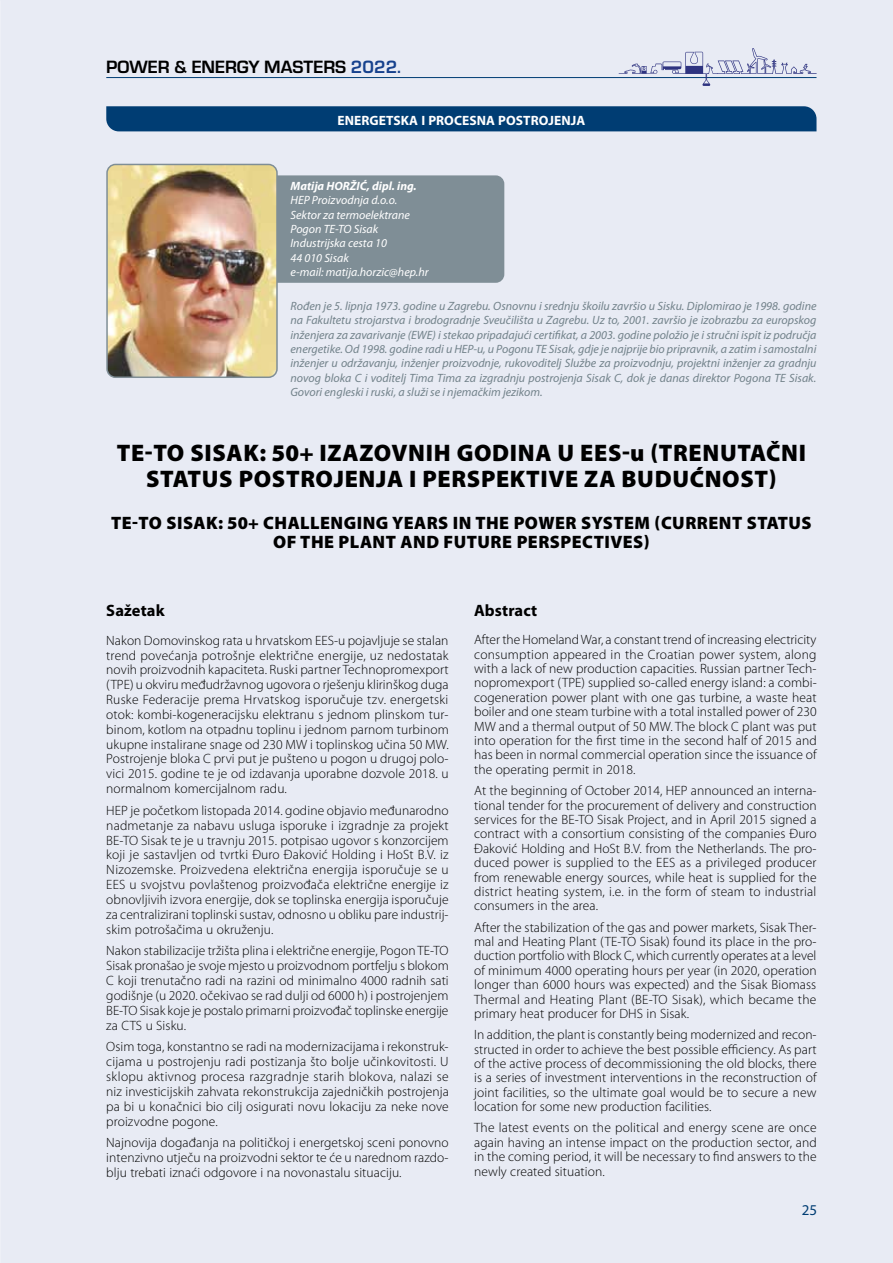
<style>
.page{position:relative;width:893px;height:1263px;background:#e8ebf4}
.page>*{position:absolute;margin:0;border:0;box-sizing:border-box;transform-origin:0 0}
.t1{font:900 24px/26.4px "Myriad Pro";letter-spacing:.025em;color:#000;text-align:center}
.t2{font:700 18.45px "Eurostile TOT";color:#000}
.t3{font:900 18px/19.8px "Myriad Pro";letter-spacing:.025em;color:#000;text-align:center}
.t4{font:700 16.5px "Myriad Pro";letter-spacing:.005em;color:#000}
.t5{font:15px "Myriad Pro";color:#003d73}
.t6{font:300 13.5px/14.4px "Myriad Pro";letter-spacing:.005em;color:#000;text-align:justify}
.t7{font:700 13.5px "Myriad Pro";letter-spacing:.005em;color:#fff}
.t8{font:italic 12px/14.4px "Myriad Pro";color:#72828a;text-align:justify}
.t9{font:italic 12px/14.4px "Myriad Pro";color:#fff}
.t10{font:italic 700 12px "Myriad Pro";color:#fff}
.s1{color:#17428d}
</style>
<div class="page">
<hr style="left:106px;top:77px;width:710px;height:1px;background:#003d73">
<div style="left:106px;top:106px;width:710px;height:25px;background:#003d73"></div>
<svg style="left:619px;top:48px;width:198px;height:38px"></svg>
<div style="left:128px;top:175px;width:376px;height:108px;background:#7f8e96;border-radius:9px"></div>
<img style="left:109px;top:164px;width:166px;height:211px">
<div style="left:106px;top:164px;width:172px;height:214px;border:2px solid #7f8e96;border-radius:9px"></div>
<h2 class="t2" style="left:106px;top:57px;width:296px">POWER &amp; ENERGY MASTERS <span class="s1">2022.</span></h2>
<p class="t7" style="left:337px;top:112px;width:249px">ENERGETSKA I PROCESNA POSTROJENJA</p>
<p class="t10" style="left:290px;top:179px;width:128px">Matija HORŽIĆ, dipl. ing.</p>
<p class="t9" style="left:290px;top:193px;width:140px">HEP Proizvodnja d.o.o.<br>Sektor za termoelektrane<br>Pogon TE-TO Sisak<br>Industrijska cesta 10<br>44 010 Sisak<br>e-mail: matija.horzic@hep.hr</p>
<p class="t8" style="left:290px;top:299px;width:527px">Rođen je 5. lipnja 1973. godine u Zagrebu. Osnovnu i srednju škoilu završio u Sisku. Diplomirao je 1998. godine na Fakultetu strojarstva i brodogradnje Sveučilišta u Zagrebu. Uz to, 2001. završio je izobrazbu za europskog inženjera za zavarivanje (EWE) i stekao pripadajući certifikat, a 2003. godine položio je i stručni ispit iz područja energetike. Od 1998. godine radi u HEP-u, u Pogonu TE Sisak, gdje je najprije bio pripravnik, a zatim i samostalni inženjer u održavanju, inženjer proizvodnje, rukovoditelj Službe za proizvodnju, projektni inženjer za gradnju novog bloka C i voditelj Tima Tima za izgradnju postrojenja Sisak C, dok je danas direktor Pogona TE Sisak.<br>Govori engleski i ruski, a služi se i njemačkim jezikom.</p>
<h1 class="t1" style="left:117px;top:440px;width:691px">TE-TO SISAK: 50+ IZAZOVNIH GODINA U EES-u (TRENUTAČNI<br>STATUS POSTROJENJA I PERSPEKTIVE ZA BUDUĆNOST)</h1>
<h3 class="t3" style="left:111px;top:513px;width:702px">TE-TO SISAK: 50+ CHALLENGING YEARS IN THE POWER SYSTEM (CURRENT STATUS<br>OF THE PLANT AND FUTURE PERSPECTIVES)</h3>
<p class="t4" style="left:106px;top:601px;width:60px">Sažetak</p>
<p class="t6" style="left:106px;top:633px;width:344px;line-height:14.9px">Nakon Domovinskog rata u hrvatskom EES-u pojavljuje se stalan trend povećanja potrošnje električne energije, uz nedostatak novih proizvodnih kapaciteta. Ruski partner Technopromexport (TPE) u okviru međudržavnog ugovora o rješenju klirinškog duga Ruske Federacije prema Hrvatskog isporučuje tzv. energetski otok: kombi-kogeneracijsku elektranu s jednom plinskom tur&shy;binom, kotlom na otpadnu toplinu i jednom parnom turbinom ukupne instalirane snage od 230 MW i toplinskog učina 50 MW.<br>Postrojenje bloka C prvi put je pušteno u pogon u drugoj polo&shy;vici 2015. godine te je od izdavanja uporabne dozvole 2018. u normalnom komercijalnom radu.</p>
<p class="t6" style="left:106px;top:803px;width:344px;line-height:14.9px">HEP je početkom listopada 2014. godine objavio međunarodno nadmetanje za nabavu usluga isporuke i izgradnje za projekt BE-TO Sisak te je u travnju 2015. potpisao ugovor s konzorcijem koji je sastavljen od tvrtki Đuro Đaković Holding i HoSt B.V. iz Nizozemske. Proizvedena električna energija isporučuje se u EES u svojstvu povlaštenog proizvođača električne energije iz obnovljivih izvora energije, dok se toplinska energija isporučuje za centralizirani toplinski sustav, odnosno u obliku pare industrij&shy;skim potrošačima u okruženju.</p>
<p class="t6" style="left:106px;top:944px;width:344px;line-height:14.9px">Nakon stabilizacije tržišta plina i električne energije, Pogon TE-TO Sisak pronašao je svoje mjesto u proizvodnom portfelju s blokom C koji trenutačno radi na razini od minimalno 4000 radnih sati godišnje (u 2020. očekivao se rad dulji od 6000 h) i postrojenjem BE-TO Sisak koje je postalo primarni proizvođač toplinske energije za CTS u Sisku.</p>
<p class="t6" style="left:106px;top:1039px;width:344px;line-height:14.9px">Osim toga, konstantno se radi na modernizacijama i rekonstruk&shy;cijama u postrojenju radi postizanja što bolje učinkovitosti. U sklopu aktivnog procesa razgradnje starih blokova, nalazi se niz investicijskih zahvata rekonstrukcija zajedničkih postrojenja pa bi u konačnici bio cilj osigurati novu lokaciju za neke nove proizvodne pogone.</p>
<p class="t6" style="left:106px;top:1135px;width:344px;line-height:14.9px">Najnovija događanja na političkoj i energetskoj sceni ponovno intenzivno utječu na proizvodni sektor te će u narednom razdo&shy;blju trebati iznaći odgovore i na novonastalu situaciju.</p>
<p class="t4" style="left:474px;top:601px;width:65px">Abstract</p>
<p class="t6" style="left:474px;top:633px;width:344px">After the Homeland War, a constant trend of increasing electricity consumption appeared in the Croatian power system, along with a lack of new production capacities. Russian partner Tech&shy;nopromexport (TPE) supplied so-called energy island: a combi&shy;cogeneration power plant with one gas turbine, a waste heat boiler and one steam turbine with a total installed power of 230<br>MW and a thermal output of 50 MW. The block C plant was put into operation for the first time in the second half of 2015 and has been in normal commercial operation since the issuance of the operating permit in 2018.</p>
<p class="t6" style="left:474px;top:784px;width:344px">At the beginning of October 2014, HEP announced an interna&shy;tional tender for the procurement of delivery and construction services for the BE-TO Sisak Project, and in April 2015 signed a contract with a consortium consisting of the companies Đuro Đaković Holding and HoSt B.V. from the Netherlands. The pro&shy;duced power is supplied to the EES as a privileged producer from renewable energy sources, while heat is supplied for the district heating system, i.e. in the form of steam to industrial consumers in the area.</p>
<p class="t6" style="left:474px;top:920px;width:344px">After the stabilization of the gas and power markets, Sisak Ther&shy;mal and Heating Plant (TE-TO Sisak) found its place in the pro&shy;duction portfolio with Block C, which currently operates at a level of minimum 4000 operating hours per year (in 2020, operation longer than 6000 hours was expected) and the Sisak Biomass Thermal and Heating Plant (BE-TO Sisak), which became the primary heat producer for DHS in Sisak.</p>
<p class="t6" style="left:474px;top:1028px;width:344px">In addition, the plant is constantly being modernized and recon&shy;structed in order to achieve the best possible efficiency. As part of the active process of decommissioning the old blocks, there is a series of investment interventions in the reconstruction of joint facilities, so the ultimate goal would be to secure a new location for some new production facilities.</p>
<p class="t6" style="left:474px;top:1121px;width:344px">The latest events on the political and energy scene are once again having an intense impact on the production sector, and in the coming period, it will be necessary to find answers to the newly created situation.</p>
<p class="t5" style="left:802px;top:1201px;width:17px">25</p>
</div>
